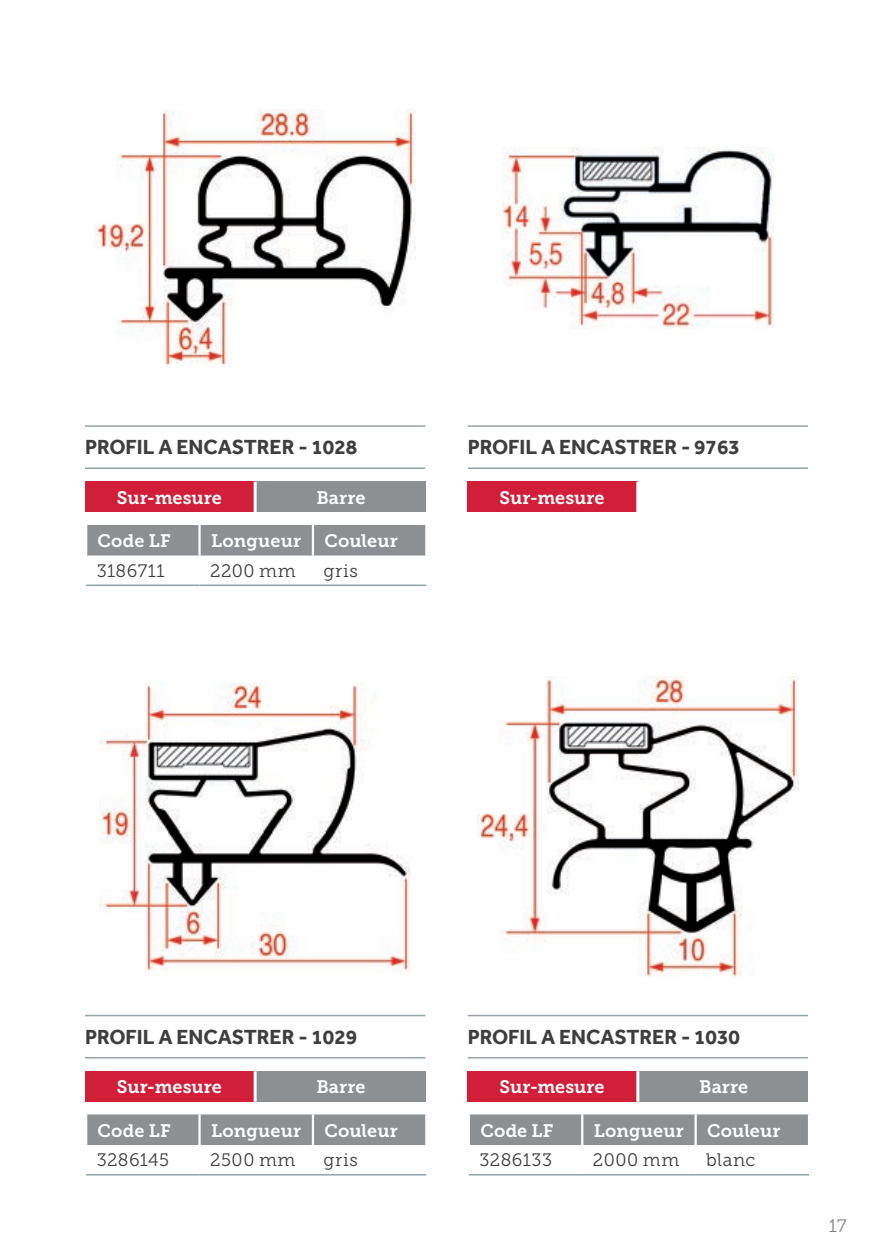
<style>
.page{position:relative;width:893px;height:1259px;background:#fff}
.page>*{position:absolute;margin:0;border:0;box-sizing:border-box;transform-origin:0 0}
.t1{font:700 21px "Effra";color:#3e3e3f}
.t2{font:18px "Museo Slab 700";letter-spacing:.005em;color:#fff}
.t3{font:18px "Museo Slab 300";letter-spacing:.025em;color:#3e3e3f}
.t4{font:18px "Museo Slab 300";color:#808285}
</style>
<div class="page">
<img style="left:95px;top:109px;width:320px;height:257px">
<img style="left:502px;top:148px;width:272px;height:180px">
<hr style="left:85px;top:425px;width:340px;height:2px;background:#94a2aa">
<hr style="left:85px;top:467px;width:340px;height:2px;background:#94a2aa">
<hr style="left:468px;top:425px;width:340px;height:2px;background:#94a2aa">
<hr style="left:468px;top:467px;width:340px;height:2px;background:#94a2aa">
<div style="left:85px;top:482px;width:170px;height:30px;background:#d11e39"></div>
<div style="left:255px;top:482px;width:170px;height:30px;background:#8d9093"></div>
<hr style="left:254px;top:482px;width:3px;height:30px;background:#fff">
<div style="left:468px;top:482px;width:170px;height:30px;background:#d11e39"></div>
<hr style="left:636px;top:482px;width:3px;height:30px;background:#fff">
<div style="left:87px;top:525px;width:338px;height:30px;background:#8d9093"></div>
<hr style="left:198px;top:525px;width:3px;height:30px;background:#fff">
<hr style="left:312px;top:525px;width:2px;height:30px;background:#fff">
<hr style="left:86px;top:584px;width:114px;height:2px;background:#94a2aa">
<hr style="left:200px;top:584px;width:113px;height:2px;background:#94a2aa">
<hr style="left:313px;top:584px;width:113px;height:2px;background:#94a2aa">
<img style="left:100px;top:682px;width:311px;height:290px">
<img style="left:478px;top:677px;width:320px;height:300px">
<hr style="left:85px;top:1014px;width:340px;height:2px;background:#94a2aa">
<hr style="left:85px;top:1057px;width:340px;height:1px;background:#94a2aa">
<hr style="left:468px;top:1014px;width:340px;height:2px;background:#94a2aa">
<hr style="left:468px;top:1057px;width:340px;height:1px;background:#94a2aa">
<div style="left:85px;top:1071px;width:170px;height:30px;background:#d11e39"></div>
<div style="left:255px;top:1071px;width:170px;height:30px;background:#8d9093"></div>
<hr style="left:254px;top:1071px;width:3px;height:30px;background:#fff">
<div style="left:468px;top:1071px;width:170px;height:30px;background:#d11e39"></div>
<div style="left:638px;top:1071px;width:170px;height:30px;background:#8d9093"></div>
<hr style="left:636px;top:1071px;width:3px;height:30px;background:#fff">
<div style="left:87px;top:1114px;width:338px;height:31px;background:#8d9093"></div>
<hr style="left:198px;top:1114px;width:3px;height:31px;background:#fff">
<hr style="left:312px;top:1114px;width:2px;height:31px;background:#fff">
<hr style="left:86px;top:1174px;width:114px;height:1px;background:#94a2aa">
<hr style="left:200px;top:1174px;width:113px;height:1px;background:#94a2aa">
<hr style="left:313px;top:1174px;width:113px;height:1px;background:#94a2aa">
<div style="left:470px;top:1114px;width:338px;height:31px;background:#8d9093"></div>
<hr style="left:581px;top:1114px;width:2px;height:31px;background:#fff">
<hr style="left:694px;top:1114px;width:3px;height:31px;background:#fff">
<hr style="left:469px;top:1174px;width:113px;height:1px;background:#94a2aa">
<hr style="left:582px;top:1174px;width:114px;height:1px;background:#94a2aa">
<hr style="left:696px;top:1174px;width:113px;height:1px;background:#94a2aa">
<p class="t1" style="left:85px;top:434px;width:274px">PROFIL A ENCASTRER - 1028</p>
<p class="t1" style="left:468px;top:434px;width:274px">PROFIL A ENCASTRER - 9763</p>
<p class="t2" style="left:117px;top:487px;width:107px">Sur-mesure</p>
<p class="t2" style="left:316px;top:487px;width:50px">Barre</p>
<p class="t2" style="left:499px;top:487px;width:107px">Sur-mesure</p>
<p class="t2" style="left:98px;top:530px;width:75px">Code LF</p>
<p class="t2" style="left:211px;top:530px;width:92px">Longueur</p>
<p class="t2" style="left:324px;top:530px;width:75px">Couleur</p>
<p class="t3" style="left:97px;top:561px;width:69px">3186711</p>
<p class="t3" style="left:210px;top:561px;width:87px">2200 mm</p>
<p class="t3" style="left:324px;top:561px;width:36px">gris</p>
<p class="t1" style="left:85px;top:1024px;width:274px">PROFIL A ENCASTRER - 1029</p>
<p class="t1" style="left:468px;top:1024px;width:274px">PROFIL A ENCASTRER - 1030</p>
<p class="t2" style="left:117px;top:1076px;width:107px">Sur-mesure</p>
<p class="t2" style="left:316px;top:1076px;width:50px">Barre</p>
<p class="t2" style="left:499px;top:1076px;width:107px">Sur-mesure</p>
<p class="t2" style="left:699px;top:1076px;width:50px">Barre</p>
<p class="t2" style="left:98px;top:1120px;width:75px">Code LF</p>
<p class="t2" style="left:211px;top:1120px;width:92px">Longueur</p>
<p class="t2" style="left:324px;top:1120px;width:75px">Couleur</p>
<p class="t3" style="left:97px;top:1150px;width:74px">3286145</p>
<p class="t3" style="left:210px;top:1150px;width:87px">2500 mm</p>
<p class="t3" style="left:324px;top:1150px;width:36px">gris</p>
<p class="t2" style="left:480px;top:1120px;width:75px">Code LF</p>
<p class="t2" style="left:594px;top:1120px;width:92px">Longueur</p>
<p class="t2" style="left:707px;top:1120px;width:75px">Couleur</p>
<p class="t3" style="left:479px;top:1150px;width:74px">3286133</p>
<p class="t3" style="left:593px;top:1150px;width:88px">2000 mm</p>
<p class="t3" style="left:706px;top:1150px;width:51px">blanc</p>
<p class="t4" style="left:829px;top:1215px;width:19px">17</p>
</div>
